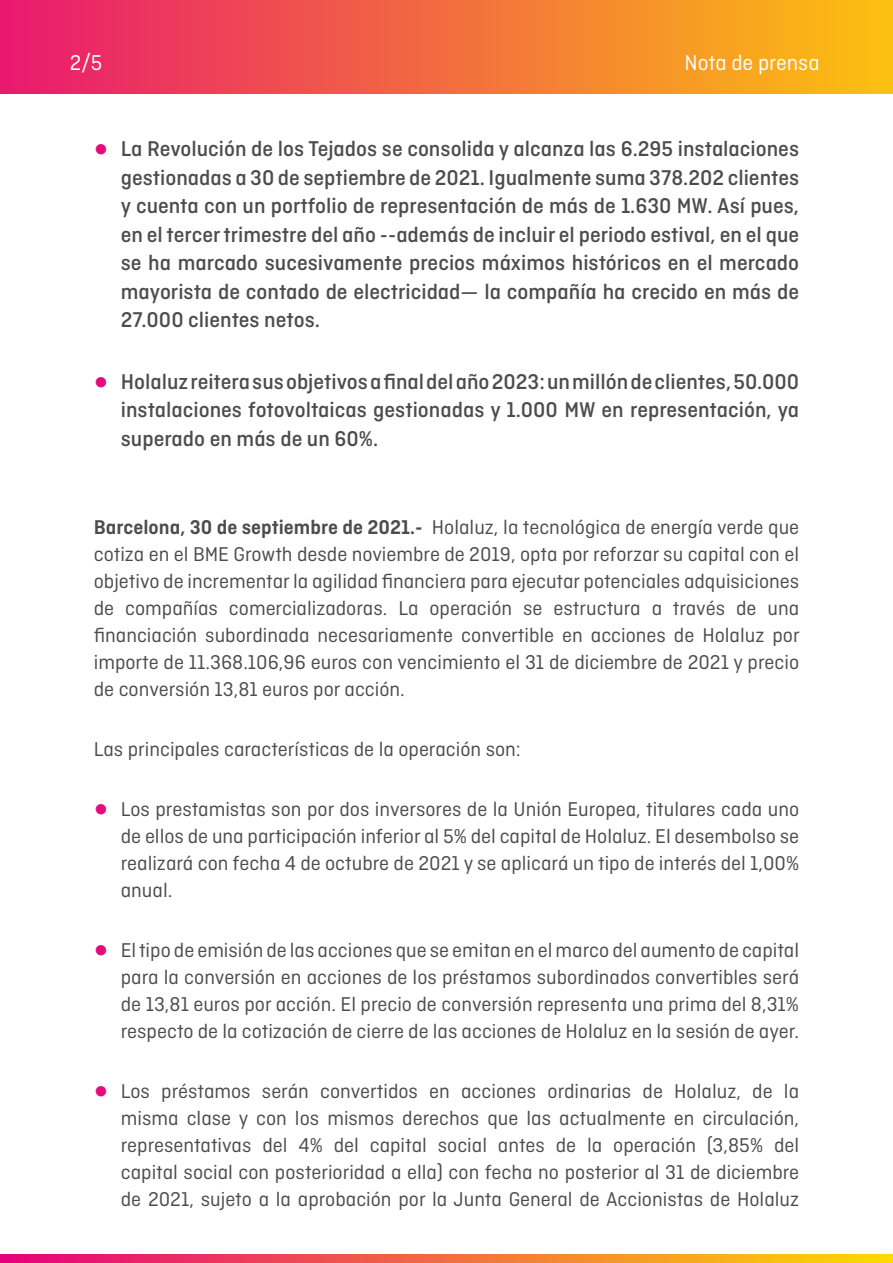
<style>
.page{position:relative;width:893px;height:1263px;background:#fff}
.page>*{position:absolute;margin:0;border:0;box-sizing:border-box;transform-origin:0 0}
.t1{font:500 22.5px/28.5px "Ciutadella";color:#4c4c4d;text-align:justify}
.t2{font:22.5px "Ciutadella";color:#fff}
.t3{font:21px/27px "Ciutadella";color:#4c4c4d;text-align:justify}
.s1{font-family:"Arial";font-weight:900;font-size:24px;color:#e50b7d}
.s2{font-weight:600}
</style>
<div class="page">
<div style="left:0;top:0;width:892px;height:93px;background:linear-gradient(to right,#e9196f,#fcc10f)"></div>
<svg style="left:0;top:1254px;width:892px;height:9px;background:#f26c3f"></svg>
<p class="t2" style="left:70px;top:51px;width:34px">2/5</p>
<p class="t2" style="left:684px;top:51px;width:137px">Nota de prensa</p>
<p class="t1" style="left:121px;top:135px;width:680px;text-indent:-27px"><span class="s1">●</span> La Revolución de los Tejados se consolida y alcanza las 6.295 instalaciones gestionadas a 30 de septiembre de 2021. Igualmente suma 378.202 clientes y cuenta con un portfolio de representación de más de 1.630 MW. Así pues, en el tercer trimestre del año --además de incluir el periodo estival, en el que se ha marcado sucesivamente precios máximos históricos en el mercado mayorista de contado de electricidad— la compañía ha crecido en más de 27.000 clientes netos.</p>
<p class="t1" style="left:121px;top:367px;width:680px;text-indent:-27px"><span class="s1">●</span> Holaluz reitera sus objetivos a final del año 2023: un millón de clientes, 50.000 instalaciones fotovoltaicas gestionadas y 1.000 MW en representación, ya superado en más de un 60%.</p>
<p class="t3" style="left:94px;top:514px;width:707px"><span class="s2">Barcelona, 30 de septiembre de 2021.-</span> Holaluz, la tecnológica de energía verde que cotiza en el BME Growth desde noviembre de 2019, opta por reforzar su capital con el objetivo de incrementar la agilidad financiera para ejecutar potenciales adquisiciones de compañías comercializadoras. La operación se estructura a través de una financiación subordinada necesariamente convertible en acciones de Holaluz por importe de 11.368.106,96 euros con vencimiento el 31 de diciembre de 2021 y precio de conversión 13,81 euros por acción.</p>
<p class="t3" style="left:94px;top:736px;width:428px">Las principales características de la operación son:</p>
<p class="t3" style="left:121px;top:796px;width:680px;text-indent:-27px"><span class="s1">●</span> Los prestamistas son por dos inversores de la Unión Europea, titulares cada uno de ellos de una participación inferior al 5% del capital de Holaluz. El desembolso se realizará con fecha 4 de octubre de 2021 y se aplicará un tipo de interés del 1,00% anual.</p>
<p class="t3" style="left:121px;top:937px;width:680px;text-indent:-27px"><span class="s1">●</span> El tipo de emisión de las acciones que se emitan en el marco del aumento de capital para la conversión en acciones de los préstamos subordinados convertibles será de 13,81 euros por acción. El precio de conversión representa una prima del 8,31% respecto de la cotización de cierre de las acciones de Holaluz en la sesión de ayer.</p>
<p class="t3" style="left:121px;top:1078px;width:680px;text-indent:-27px"><span class="s1">●</span> Los préstamos serán convertidos en acciones ordinarias de Holaluz, de la misma clase y con los mismos derechos que las actualmente en circulación, representativas del 4% del capital social antes de la operación (3,85% del capital social con posterioridad a ella) con fecha no posterior al 31 de diciembre de 2021, sujeto a la aprobación por la Junta General de Accionistas de Holaluz</p>
</div>
